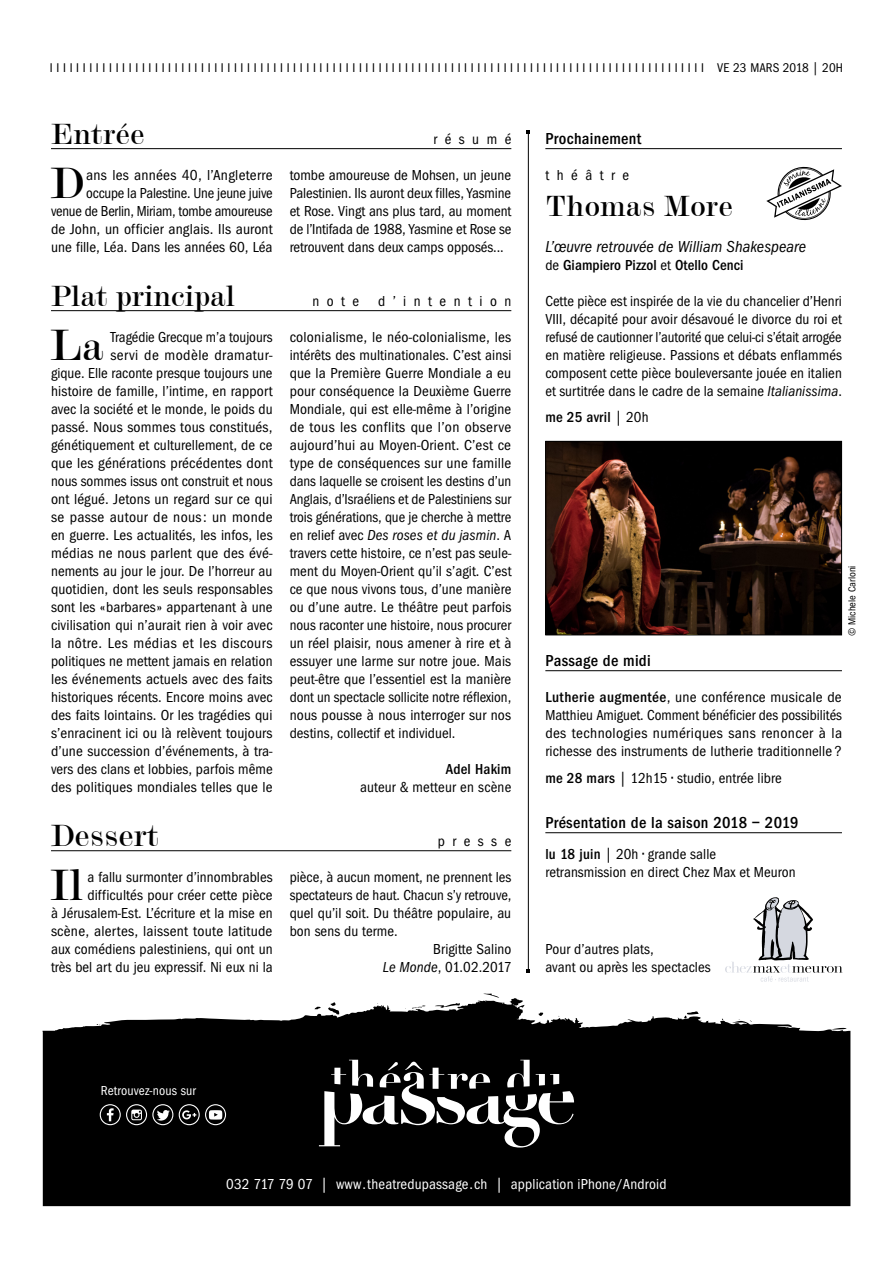
<style>
.page{position:relative;width:893px;height:1263px;background:#fff}
.page>*{position:absolute;margin:0;border:0;box-sizing:border-box;transform-origin:0 0}
.Texte_menu{font:45px "Modern 20 BT Roman B";color:#000}
.t1{font:31.5px "Modern 20 BT Roman B";color:#000}
.Titres_menu{font:30px "Modern 20 BT Roman B";color:#000}
.Rubriques_col__droit{font:500 condensed 16.5px "Franklin Gothic";letter-spacing:.02em;color:#000}
.Texte_menu-2{font:italic condensed 16.5px "Franklin Gothic";letter-spacing:.005em;color:#000}
.Texte_menu-3{font:condensed 15px/18px "Franklin Gothic";letter-spacing:.005em;color:#000;text-align:justify}
.t2{font:condensed 15px "Franklin Gothic";letter-spacing:.01em;color:#fff}
.Texte_menu-4{font:500 condensed 15px "Franklin Gothic";letter-spacing:.005em;color:#000}
.Titres_menu-2{font:condensed 15px "Franklin Gothic";letter-spacing:.5em;color:#000}
.texte_spectacle{font:condensed 15px "Franklin Gothic";letter-spacing:.015em;color:#000}
.texte_spectacle-2{font:500 condensed 15px "Franklin Gothic";letter-spacing:.015em;color:#000}
.Texte_menu-5{font:condensed 15px "Franklin Gothic";letter-spacing:.5em;color:#000}
.t3{font:condensed 13.5px "Franklin Gothic";letter-spacing:.01em;color:#fff}
.t4{font:condensed 13.2px "Franklin Gothic";letter-spacing:.005em;color:#000}
.t5{font:condensed 10.5px "Franklin Gothic";color:#000}
.s1{font-size:41.7px}
.s2{font-style:italic}
.s3{font-weight:400}
.s4{font-weight:500}
</style>
<div class="page">
<hr style="left:51px;top:148px;width:460px;height:1px;background:#000">
<hr style="left:51px;top:310px;width:460px;height:1px;background:#000">
<hr style="left:51px;top:850px;width:460px;height:1px;background:#000">
<hr style="left:528px;top:132px;width:1px;height:839px;background:#000">
<svg style="left:725px;top:897px;width:117px;height:85px"></svg>
<svg style="left:43px;top:993px;width:807px;height:213px;background:#242424"></svg>
<svg style="left:319px;top:1060px;width:255px;height:87px"></svg>
<svg style="left:100px;top:1104px;width:73px;height:21px;background:#424242"></svg>
<svg style="left:179px;top:1104px;width:47px;height:21px"></svg>
<hr style="left:545px;top:148px;width:297px;height:1px;background:#000">
<hr style="left:545px;top:670px;width:297px;height:1px;background:#000">
<hr style="left:545px;top:832px;width:297px;height:1px;background:#000">
<img style="left:547px;top:443px;width:293px;height:190px">
<div style="left:545px;top:441px;width:297px;height:194px;border:1px solid #000"></div>
<svg style="left:766px;top:166px;width:76px;height:55px"></svg>
<p class="t4" style="left:46px;top:60px;width:5px">IIIIIIIIIIIIIIIIIIIIIIIIIIIIIIIIIIIIIIIIIIIIIIIIIIIIIIIIIIIIIIIIIIIIIIIIIIIIIIIIIIIIIIIIIIIIIIIIIIIII</p>
<p class="t4" style="left:717px;top:60px;width:127px">VE 23 MARS 2018 | 20H</p>
<p class="Titres_menu" style="left:51px;top:116px;width:96px">Entrée</p>
<p class="Titres_menu-2" style="left:433px;top:131px;width:79px">résumé</p>
<p class="Texte_menu" style="left:51px;top:155px;width:36px">D</p>
<p class="Texte_menu-3" style="left:51px;top:166px;width:223px;text-align:right">ans les années 40, l’Angleterre occupe la Palestine. Une jeune juive<br>venue de Berlin, Miriam, tombe amoureuse de John, un officier anglais. Ils auront une fille, Léa. Dans les années 60, Léa</p>
<p class="Texte_menu-3" style="left:290px;top:166px;width:223px">tombe amoureuse de Mohsen, un jeune Palestinien. Ils auront deux filles, Yasmine et Rose. Vingt ans plus tard, au moment de l’Intifada de 1988, Yasmine et Rose se retrouvent dans deux camps opposés...</p>
<p class="Titres_menu" style="left:51px;top:278px;width:186px">Plat principal</p>
<p class="Titres_menu-2" style="left:312px;top:293px;width:48px">note</p>
<p class="Titres_menu-2" style="left:378px;top:293px;width:135px">d’intention</p>
<p class="Texte_menu" style="left:50px;top:317px;width:56px">L<span class="s1">a</span></p>
<p class="Texte_menu-3" style="left:51px;top:328px;width:223px;text-align:right">Tragédie Grecque m’a toujours<br>servi de modèle dramatur-<br>gique. Elle raconte presque toujours une histoire de famille, l’intime, en rapport avec la société et le monde, le poids du passé. Nous sommes tous constitués, génétiquement et culturellement, de ce que les générations précédentes dont nous sommes issus ont construit et nous ont légué. Jetons un regard sur ce qui se passe autour de nous: un monde en guerre. Les actualités, les infos, les médias ne nous parlent que des évé&shy;nements au jour le jour. De l’horreur au quotidien, dont les seuls responsables sont les «barbares» appartenant à une civilisation qui n’aurait rien à voir avec la nôtre. Les médias et les discours politiques ne mettent jamais en relation les événements actuels avec des faits historiques récents. Encore moins avec des faits lointains. Or les tragédies qui s’enracinent ici ou là relèvent toujours d’une succession d’événements, à tra&shy;vers des clans et lobbies, parfois même des politiques mondiales telles que le</p>
<p class="Texte_menu-3" style="left:290px;top:328px;width:223px">colonialisme, le néo-colonialisme, les intérêts des multinationales. C’est ainsi que la Première Guerre Mondiale a eu pour conséquence la Deuxième Guerre Mondiale, qui est elle-même à l’origine de tous les conflits que l’on observe aujourd’hui au Moyen-Orient. C’est ce type de conséquences sur une famille dans laquelle se croisent les destins d’un Anglais, d’Israéliens et de Palestiniens sur trois générations, que je cherche à mettre en relief avec <span class="s2">Des roses et du jasmin</span>. A travers cette histoire, ce n’est pas seule&shy;ment du Moyen-Orient qu’il s’agit. C’est ce que nous vivons tous, d’une manière ou d’une autre. Le théâtre peut parfois nous raconter une histoire, nous procurer un réel plaisir, nous amener à rire et à essuyer une larme sur notre joue. Mais peut-être que l’essentiel est la manière dont un spectacle sollicite notre réflexion, nous pousse à nous interroger sur nos destins, collectif et individuel.</p>
<p class="texte_spectacle-2" style="left:446px;top:761px;width:67px">Adel Hakim</p>
<p class="texte_spectacle" style="left:360px;top:779px;width:153px">auteur &amp; metteur en scène</p>
<p class="t1" style="left:51px;top:816px;width:110px">Dessert</p>
<p class="Texte_menu-3" style="left:438px;top:832px;width:75px">presse</p>
<p class="Texte_menu" style="left:50px;top:857px;width:36px">Il</p>
<p class="Texte_menu-3" style="left:51px;top:868px;width:223px;text-align:right">a fallu surmonter d’innombrables difficultés pour créer cette pièce<br>à Jérusalem-Est. L’écriture et la mise en scène, alertes, laissent toute latitude aux comédiens palestiniens, qui ont un très bel art du jeu expressif. Ni eux ni la</p>
<p class="Texte_menu-3" style="left:290px;top:868px;width:223px">pièce, à aucun moment, ne prennent les spectateurs de haut. Chacun s’y retrouve, quel qu’il soit. Du théâtre populaire, au bon sens du terme.</p>
<p class="Texte_menu-3" style="left:433px;top:940px;width:80px">Brigitte Salino</p>
<p class="Texte_menu-3" style="left:383px;top:958px;width:130px"><span class="s2">Le Monde</span>, 01.02.2017</p>
<p class="Rubriques_col__droit" style="left:545px;top:129px;width:97px">Prochainement</p>
<p class="Texte_menu-5" style="left:545px;top:167px;width:85px">théâtre</p>
<p class="Titres_menu" style="left:545px;top:188px;width:189px">Thomas More</p>
<p class="Texte_menu-2" style="left:545px;top:237px;width:262px">L’œuvre retrouvée de William Shakespeare</p>
<p class="Texte_menu-4" style="left:545px;top:257px;width:199px"><span class="s3">de</span> Giampiero Pizzol <span class="s3">et</span> Otello Cenci</p>
<p class="Texte_menu-3" style="left:545px;top:292px;width:298px">Cette pièce est inspirée de la vie du chancelier d’Henri VIII, décapité pour avoir désavoué le divorce du roi et refusé de cautionner l’autorité que celui-ci s’était arrogée en matière religieuse. Passions et débats enflammés composent cette pièce bouleversante jouée en italien et surtitrée dans le cadre de la semaine <span class="s2">Italianissima</span>.</p>
<p class="Texte_menu-4" style="left:545px;top:408px;width:105px">me 25 avril <span class="s3">| 20h</span></p>
<p class="t5" style="left:846px;top:636px;width:72px;rotate:-90deg">© Michele Carloni</p>
<p class="Rubriques_col__droit" style="left:545px;top:651px;width:107px">Passage de midi</p>
<p class="Texte_menu-3" style="left:545px;top:688px;width:298px"><span class="s4">Lutherie augmentée</span>, une conférence musicale de<br>Matthieu Amiguet. Comment bénéficier des possibilités</p>
<p class="Texte_menu-3" style="left:545px;top:724px;width:298px">des technologies numériques sans renoncer à la richesse des instruments de lutherie traditionnelle ?</p>
<p class="Texte_menu-3" style="left:545px;top:769px;width:238px"><span class="s4">me 28 mars</span> | 12h15 · studio, entrée libre</p>
<p class="Rubriques_col__droit" style="left:545px;top:813px;width:255px">Présentation de la saison 2018 – 2019</p>
<p class="Texte_menu-3" style="left:545px;top:845px;width:252px"><span class="s4">lu 18 juin</span> | 20h · grande salle retransmission en direct Chez Max et Meuron</p>
<p class="Texte_menu-3" style="left:545px;top:940px;width:110px">Pour d’autres plats,</p>
<p class="Texte_menu-3" style="left:545px;top:958px;width:167px">avant ou après les spectacles</p>
<p class="t3" style="left:101px;top:1083px;width:97px">Retrouvez-nous sur</p>
<p class="t2" style="left:226px;top:1175px;width:442px">032 717 79 07 | www.theatredupassage.ch | application iPhone/Android</p>
</div>
